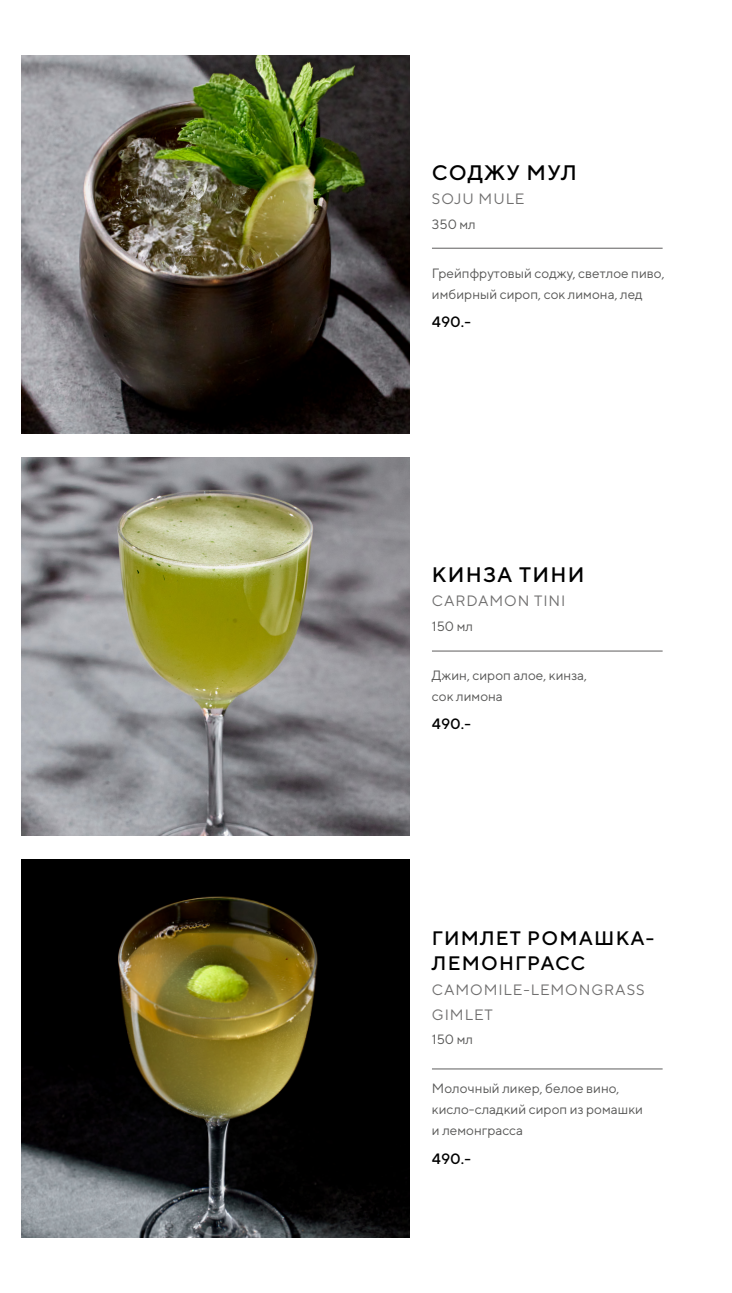
<style>
.page{position:relative;width:732px;height:1293px;background:#fff}
.page>*{position:absolute;margin:0;border:0;box-sizing:border-box;transform-origin:0 0}
.t1{font:500 21px "TT Norms";letter-spacing:.06em;color:#000}
.t2{font:500 19.5px/25.5px "TT Norms";letter-spacing:.06em;color:#000}
.t3{font:15px/24.6px "TT Norms";letter-spacing:.06em;color:#706f6f}
.t4{font:500 15px "TT Norms";color:#000}
.t5{font:13.5px/21px "TT Norms";color:#575756}
</style>
<div class="page">
<img style="left:21px;top:55px;width:388px;height:379px">
<hr style="left:432px;top:248px;width:230px;height:1px;background:#706f6f">
<img style="left:21px;top:859px;width:388px;height:378px">
<hr style="left:432px;top:1068px;width:230px;height:1px;background:#706f6f">
<img style="left:21px;top:457px;width:388px;height:379px">
<hr style="left:432px;top:650px;width:230px;height:1px;background:#706f6f">
<h1 class="t1" style="left:432px;top:159px;width:146px">СОДЖУ МУЛ</h1>
<p class="t3" style="left:432px;top:186px;width:94px">SOJU MULE</p>
<p class="t5" style="left:432px;top:213px;width:45px">350 мл</p>
<p class="t5" style="left:432px;top:263px;width:234px">Грейпфрутовый соджу, светлое пиво, имбирный сироп, сок лимона, лед</p>
<p class="t4" style="left:432px;top:313px;width:40px">490.-</p>
<h1 class="t1" style="left:432px;top:561px;width:154px">КИНЗА ТИНИ</h1>
<p class="t3" style="left:432px;top:588px;width:135px">CARDAMON TINI</p>
<p class="t5" style="left:432px;top:615px;width:43px">150 мл</p>
<p class="t5" style="left:432px;top:664px;width:157px">Джин, сироп алое, кинза, сок лимона</p>
<p class="t4" style="left:432px;top:714px;width:40px">490.-</p>
<h2 class="t2" style="left:432px;top:925px;width:224px">ГИМЛЕТ РОМАШКА-<br>ЛЕМОНГРАСС</h2>
<p class="t3" style="left:432px;top:977px;width:214px">CAMOMILE-LEMONGRASS<br>GIMLET</p>
<p class="t5" style="left:432px;top:1028px;width:43px">150 мл</p>
<p class="t5" style="left:432px;top:1078px;width:212px">Молочный ликер, белое вино, кисло-сладкий сироп из ромашки и лемонграсса</p>
<p class="t4" style="left:432px;top:1149px;width:40px">490.-</p>
</div>
